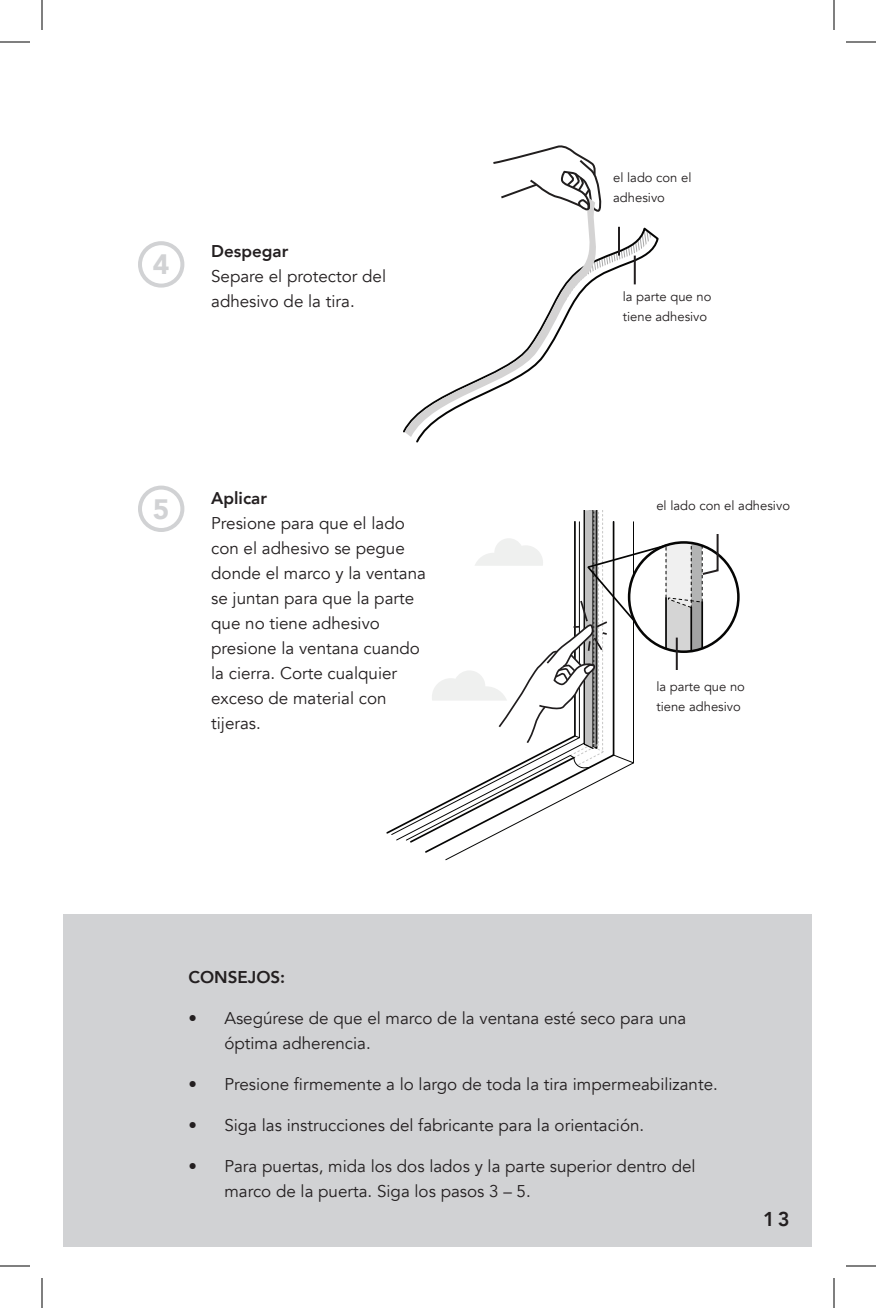
<style>
.page{position:relative;width:876px;height:1308px;background:#fff}
.page>*{position:absolute;margin:0;border:0;box-sizing:border-box;transform-origin:0 0}
.t1{font:900 28px "Avenir";color:#d1d2d4}
.t2{font:800 20px "Avenir";color:#231f20}
.t3{font:17px/25px "Avenir";color:#231f20}
.t4{font:800 17px "Avenir";color:#231f20}
.t5{font:13px/20px "Avenir";color:#231f20}
</style>
<div class="page">
<div style="left:64px;top:914px;width:748px;height:333px;background:#d1d2d4"></div>
<div style="left:138px;top:241px;width:46px;height:47px;border:4px solid #d1d2d4;border-radius:50%"></div>
<div style="left:138px;top:486px;width:46px;height:46px;border:4px solid #d1d2d4;border-radius:50%"></div>
<svg style="left:403px;top:226px;width:256px;height:217px"></svg>
<svg style="left:405px;top:213px;width:202px;height:224px"></svg>
<svg style="left:493px;top:145px;width:109px;height:68px"></svg>
<hr style="left:634px;top:256px;width:2px;height:28px;background:#231f20">
<hr style="left:618px;top:227px;width:2px;height:29px;background:#231f20">
<svg style="left:405px;top:510px;width:315px;height:334px"></svg>
<hr style="left:676px;top:638px;width:2px;height:32px;background:#231f20">
<hr style="left:0;top:42px;width:30px;height:1px;background:#000">
<hr style="left:846px;top:42px;width:30px;height:1px;background:#000">
<hr style="left:0;top:1266px;width:30px;height:1px;background:#000">
<hr style="left:846px;top:1266px;width:30px;height:1px;background:#000">
<hr style="left:42px;top:0;width:1px;height:30px;background:#000">
<hr style="left:42px;top:1278px;width:1px;height:30px;background:#000">
<hr style="left:834px;top:0;width:1px;height:30px;background:#000">
<hr style="left:834px;top:1278px;width:1px;height:30px;background:#000">
<h1 class="t1" style="left:153px;top:241px;width:18px">4</h1>
<p class="t4" style="left:211px;top:238px;width:79px">Despegar</p>
<p class="t3" style="left:211px;top:264px;width:176px">Separe el protector del adhesivo de la tira.</p>
<h1 class="t1" style="left:153px;top:485px;width:18px">5</h1>
<p class="t4" style="left:211px;top:485px;width:57px">Aplicar</p>
<p class="t3" style="left:211px;top:511px;width:216px">Presione para que el lado con el adhesivo se pegue donde el marco y la ventana se juntan para que la parte que no tiene adhesivo presione la ventana cuando la cierra. Corte cualquier exceso de material con tijeras.</p>
<p class="t5" style="left:613px;top:168px;width:80px">el lado con el adhesivo</p>
<p class="t5" style="left:623px;top:287px;width:90px">la parte que no tiene adhesivo</p>
<p class="t5" style="left:656px;top:496px;width:135px">el lado con el adhesivo</p>
<p class="t5" style="left:656px;top:677px;width:90px">la parte que no tiene adhesivo</p>
<p class="t4" style="left:188px;top:964px;width:98px">CONSEJOS:</p>
<p class="t3" style="left:224px;top:1006px;width:463px;text-indent:-36px">• Asegúrese de que el marco de la ventana esté seco para una óptima adherencia.</p>
<p class="t3" style="left:188px;top:1072px;width:531px">• Presione firmemente a lo largo de toda la tira impermeabilizante.</p>
<p class="t3" style="left:188px;top:1113px;width:457px">• Siga las instrucciones del fabricante para la orientación.</p>
<p class="t3" style="left:224px;top:1154px;width:473px;text-indent:-36px">• Para puertas, mida los dos lados y la parte superior dentro del marco de la puerta. Siga los pasos 3 – 5.</p>
<p class="t2" style="left:763px;top:1203px;width:28px">13</p>
</div>
